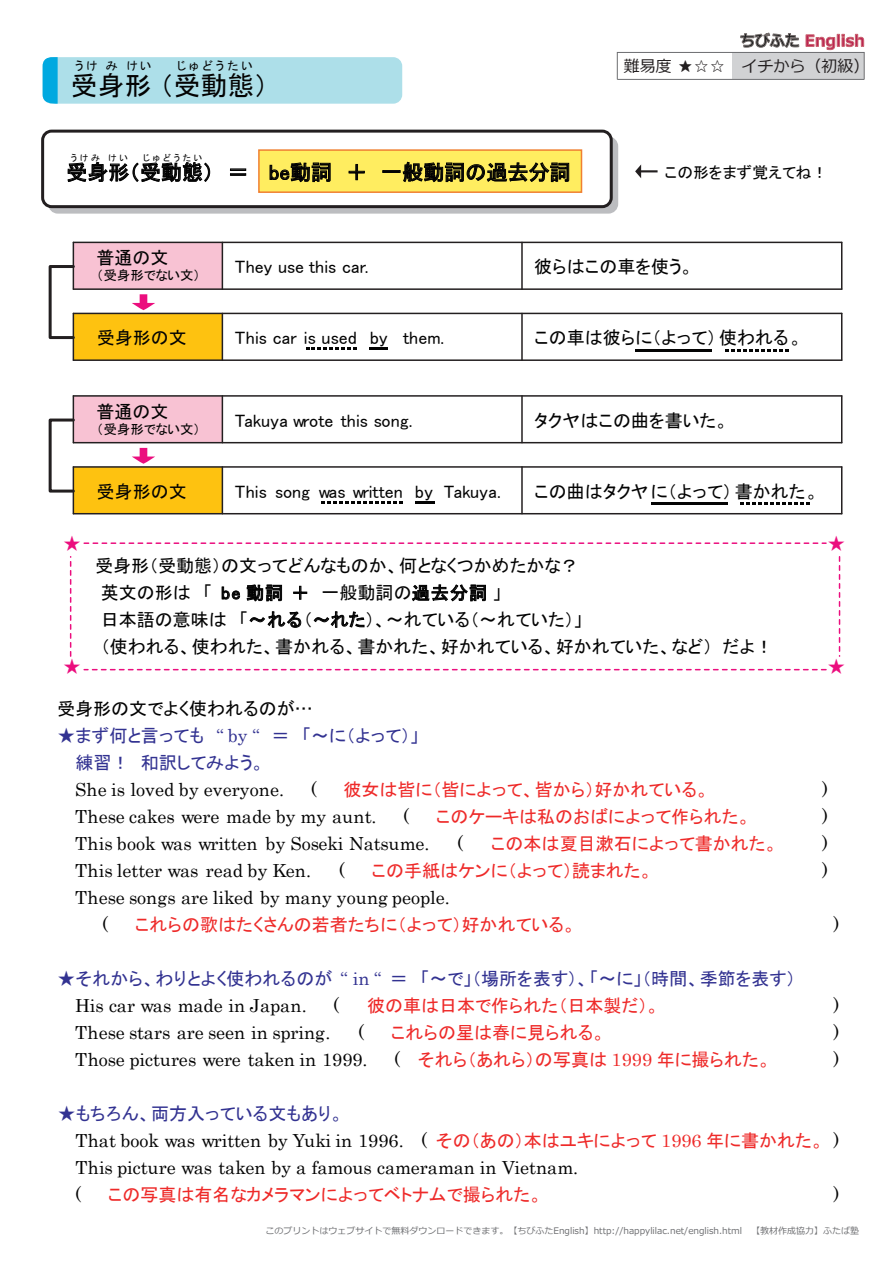
<style>
.page{position:relative;width:893px;height:1263px;background:#fff}
.page>*{position:absolute;margin:0;border:0;box-sizing:border-box;transform-origin:0 0}
.t1{font:27px "MS P Gothic";color:#030303}
.t2{font:21px "MS P Gothic";color:#030303}
.t3{font:18px/27px "Century";color:#030303}
.t4{font:18px/27px "MS P Gothic";color:#030303}
.t5{font:18px "MS P Gothic";color:#ee2a29}
.t6{font:18px/27px "MS P Gothic";color:#323291}
.t7{font:18px "MS P Gothic";color:#eb0e7e}
.t8{font:16.05px "Meiryo";color:#231f20}
.t9{font:15.75px "MS P Gothic";color:#030303}
.t10{font:13.5px "MS P Gothic";letter-spacing:-.005em;color:#030303}
.t11{font:12px "MS P Gothic";letter-spacing:.25em;color:#030303}
.t12{font:9px "Meiryo";color:#6c6d70}
.t13{font:9px "MS P Gothic";letter-spacing:.3em;color:#030303}
.s1{font-family:"Century"}
.s2{font-family:"Century";color:#030303}
.s3{font-family:"MS P Gothic";color:#ee2a29}
.s4{color:#ee2a29}
</style>
<div class="page">
<div style="left:733px;top:52px;width:131px;height:27px;background:#d1d2d4"></div>
<div style="left:617px;top:52px;width:248px;height:28px;border:1px solid #6c6d70"></div>
<svg style="left:741px;top:33px;width:58px;height:15px"></svg>
<svg style="left:806px;top:34px;width:58px;height:16px"></svg>
<div style="left:43px;top:57px;width:359px;height:47px;background:#addfe9;border-radius:9px"></div>
<svg style="left:43px;top:57px;width:15px;height:47px"></svg>
<div style="left:41px;top:130px;width:572px;height:78px;border:3px solid #231f20;border-radius:9px"></div>
<div style="left:258px;top:149px;width:324px;height:44px;background:#ffed60;border:2px solid #f08031"></div>
<svg style="left:67px;top:162px;width:143px;height:99px"></svg>
<svg style="left:230px;top:169px;width:16px;height:2px"></svg>
<div style="left:230px;top:173px;width:16px;height:3px;border:1px solid #030303"></div>
<svg style="left:269px;top:162px;width:62px;height:82px"></svg>
<svg style="left:348px;top:164px;width:17px;height:16px"></svg>
<div style="left:382px;top:170px;width:18px;height:3px;border:1px solid #030303"></div>
<svg style="left:403px;top:162px;width:166px;height:82px"></svg>
<svg style="left:635px;top:164px;width:6px;height:14px"></svg>
<hr style="left:638px;top:170px;width:20px;height:2px;background:#231f20">
<div style="left:73px;top:242px;width:149px;height:47px;background:#f8c2d3"></div>
<div style="left:73px;top:313px;width:149px;height:47px;background:#fec210"></div>
<div style="left:73px;top:396px;width:149px;height:47px;background:#f8c2d3"></div>
<div style="left:73px;top:467px;width:149px;height:47px;background:#fec210"></div>
<svg style="left:132px;top:294px;width:23px;height:16px"></svg>
<svg style="left:132px;top:448px;width:23px;height:16px"></svg>
<svg style="left:307px;top:347px;width:49px;height:3px"></svg>
<hr style="left:370px;top:347px;width:18px;height:3px;background:#030303">
<hr style="left:635px;top:349px;width:76px;height:3px;background:#030303">
<svg style="left:725px;top:349px;width:63px;height:3px"></svg>
<svg style="left:322px;top:501px;width:81px;height:3px"></svg>
<hr style="left:415px;top:501px;width:20px;height:3px;background:#030303">
<hr style="left:651px;top:502px;width:76px;height:3px;background:#030303">
<svg style="left:741px;top:502px;width:69px;height:3px"></svg>
<hr style="left:73px;top:242px;width:769px;height:1px;background:#231f20">
<hr style="left:73px;top:288px;width:769px;height:2px;background:#231f20">
<hr style="left:73px;top:242px;width:1px;height:47px;background:#231f20">
<hr style="left:222px;top:242px;width:1px;height:47px;background:#231f20">
<hr style="left:521px;top:242px;width:2px;height:47px;background:#231f20">
<hr style="left:841px;top:242px;width:1px;height:47px;background:#231f20">
<hr style="left:73px;top:313px;width:769px;height:1px;background:#231f20">
<hr style="left:73px;top:359px;width:769px;height:2px;background:#231f20">
<hr style="left:73px;top:313px;width:1px;height:47px;background:#231f20">
<hr style="left:222px;top:313px;width:1px;height:47px;background:#231f20">
<hr style="left:521px;top:313px;width:2px;height:47px;background:#231f20">
<hr style="left:841px;top:313px;width:1px;height:47px;background:#231f20">
<div style="left:49px;top:265px;width:26px;height:74px;border:3px solid #231f20"></div>
<hr style="left:73px;top:395px;width:769px;height:2px;background:#231f20">
<hr style="left:73px;top:442px;width:769px;height:1px;background:#231f20">
<hr style="left:73px;top:396px;width:1px;height:47px;background:#231f20">
<hr style="left:222px;top:396px;width:1px;height:47px;background:#231f20">
<hr style="left:521px;top:396px;width:2px;height:47px;background:#231f20">
<hr style="left:841px;top:396px;width:1px;height:47px;background:#231f20">
<hr style="left:73px;top:466px;width:769px;height:2px;background:#231f20">
<hr style="left:73px;top:513px;width:769px;height:1px;background:#231f20">
<hr style="left:73px;top:467px;width:1px;height:47px;background:#231f20">
<hr style="left:222px;top:467px;width:1px;height:47px;background:#231f20">
<hr style="left:521px;top:467px;width:2px;height:47px;background:#231f20">
<hr style="left:841px;top:467px;width:1px;height:47px;background:#231f20">
<div style="left:49px;top:418px;width:26px;height:75px;border:3px solid #231f20"></div>
<svg style="left:70px;top:557px;width:1px;height:99px"></svg>
<svg style="left:84px;top:584px;width:742px;height:86px"></svg>
<svg style="left:839px;top:557px;width:1px;height:99px"></svg>
<svg style="left:84px;top:542px;width:742px;height:2px"></svg>
<p class="t11" style="left:75px;top:60px;width:78px">うけ み けい</p>
<p class="t11" style="left:177px;top:60px;width:77px">じゅどうたい</p>
<h1 class="t1" style="left:71px;top:72px;width:199px">受身形 （受動態）</h1>
<p class="t13" style="left:71px;top:153px;width:59px">うけみ けい</p>
<p class="t13" style="left:143px;top:153px;width:61px">じゅどうたい</p>
<p class="t2" style="left:66px;top:162px;width:506px">受身形（受動態）　＝　 be動詞　＋　一般動詞の過去分詞</p>
<p class="t8" style="left:624px;top:55px;width:247px">難易度 ★☆☆　イチから（初級）</p>
<p class="t9" style="left:664px;top:165px;width:164px">この形をまず覚えてね！</p>
<p class="t4" style="left:97px;top:244px;width:73px">普通の文</p>
<p class="t10" style="left:97px;top:269px;width:105px">（受身形でない文）</p>
<p class="t4" style="left:235px;top:253px;width:135px">They use this car.</p>
<p class="t4" style="left:534px;top:253px;width:161px">彼らはこの車を使う。</p>
<p class="t4" style="left:97px;top:324px;width:91px">受身形の文</p>
<p class="t4" style="left:235px;top:324px;width:211px">This car is used by them.</p>
<p class="t4" style="left:534px;top:324px;width:270px">この車は彼らに（よって）使われる。</p>
<p class="t4" style="left:97px;top:398px;width:73px">普通の文</p>
<p class="t10" style="left:97px;top:422px;width:105px">（受身形でない文）</p>
<p class="t4" style="left:235px;top:407px;width:179px">Takuya wrote this song.</p>
<p class="t4" style="left:534px;top:407px;width:196px">タクヤはこの曲を書いた。</p>
<p class="t7" style="left:63px;top:535px;width:20px">★</p>
<p class="t7" style="left:63px;top:657px;width:20px">★</p>
<p class="t4" style="left:97px;top:478px;width:91px">受身形の文</p>
<p class="t4" style="left:235px;top:478px;width:268px">This song was written by Takuya.</p>
<p class="t4" style="left:534px;top:478px;width:286px">この曲はタクヤに（よって）書かれた。</p>
<p class="t4" style="left:101px;top:552px;width:674px;text-indent:-6px">受身形（受動態）の文ってどんなものか、何となくつかめたかな？<br>英文の形は 「 be 動詞＋ 一般動詞の過去分詞」<br>日本語の意味は 「～れる（～れた）、～れている（～れていた）」<br>（使われる、使われた、書かれる、書かれた、好かれている、好かれていた、など）だよ！</p>
<p class="t7" style="left:827px;top:535px;width:20px">★</p>
<p class="t7" style="left:827px;top:657px;width:20px">★</p>
<p class="t4" style="left:57px;top:695px;width:257px">受身形の文でよく使われるのが…</p>
<p class="t6" style="left:76px;top:722px;width:345px;text-indent:-18px">★まず何と言っても <span class="s1">“ by “</span> ＝ 「～に（よって）」練習！ 和訳してみよう。</p>
<p class="t3" style="left:75px;top:774px;width:210px">She is loved by everyone.</p>
<p class="t3" style="left:311px;top:774px;width:8px">(</p>
<p class="t5" style="left:343px;top:780px;width:367px">彼女は皆に（皆によって、皆から）好かれている。</p>
<p class="t3" style="left:822px;top:774px;width:8px">)</p>
<p class="t3" style="left:75px;top:801px;width:303px">These cakes were made by my aunt.</p>
<p class="t3" style="left:403px;top:801px;width:8px">(</p>
<p class="t5" style="left:436px;top:807px;width:316px">このケーキは私のおばによって作られた。</p>
<p class="t3" style="left:822px;top:801px;width:8px">)</p>
<p class="t3" style="left:75px;top:828px;width:356px">This book was written by Soseki Natsume.</p>
<p class="t3" style="left:457px;top:828px;width:8px">(</p>
<p class="t5" style="left:491px;top:834px;width:288px">この本は夏目漱石によって書かれた。</p>
<p class="t3" style="left:822px;top:828px;width:8px">)</p>
<p class="t3" style="left:75px;top:855px;width:237px">This letter was read by Ken.</p>
<p class="t3" style="left:339px;top:855px;width:8px">(</p>
<p class="t5" style="left:371px;top:861px;width:283px">この手紙はケンに（よって）読まれた。</p>
<p class="t3" style="left:822px;top:855px;width:8px">)</p>
<p class="t3" style="left:102px;top:882px;width:349px;text-indent:-27px">These songs are liked by many young people. (</p>
<p class="t5" style="left:135px;top:915px;width:443px">これらの歌はたくさんの若者たちに（よって）好かれている。</p>
<p class="t3" style="left:833px;top:909px;width:8px">)</p>
<p class="t6" style="left:58px;top:965px;width:739px">★それから、わりとよく使われるのが <span class="s1">“ in “</span> ＝ 「～で」（場所を表す）、「～に」（時間、季節を表す）</p>
<p class="t3" style="left:75px;top:990px;width:233px">His car was made in Japan.</p>
<p class="t3" style="left:333px;top:990px;width:8px">(</p>
<p class="t5" style="left:367px;top:996px;width:294px">彼の車は日本で作られた（日本製だ）。</p>
<p class="t3" style="left:833px;top:990px;width:8px">)</p>
<p class="t3" style="left:75px;top:1017px;width:257px">These stars are seen in spring.</p>
<p class="t3" style="left:358px;top:1017px;width:8px">(</p>
<p class="t5" style="left:391px;top:1023px;width:216px">これらの星は春に見られる。</p>
<p class="t3" style="left:833px;top:1017px;width:8px">)</p>
<p class="t3" style="left:75px;top:1044px;width:294px">Those pictures were taken in 1999.</p>
<p class="t5" style="left:394px;top:1050px;width:378px"><span class="s2">(</span> それら（あれら）の写真は <span class="s1">1999</span> 年に撮られた。</p>
<p class="t3" style="left:833px;top:1044px;width:8px">)</p>
<p class="t6" style="left:58px;top:1099px;width:287px">★もちろん、両方入っている文もあり。</p>
<p class="t3" style="left:75px;top:1125px;width:766px">That book was written by Yuki in 1996. ( <span class="s3">その（あの）本はユキによって</span> <span class="s4">1996</span> <span class="s3">年に書かれた。</span> )<br>This picture was taken by a famous cameraman in Vietnam.<br>(</p>
<p class="t5" style="left:108px;top:1185px;width:436px">この写真は有名なカメラマンによってベトナムで撮られた。</p>
<p class="t3" style="left:833px;top:1179px;width:8px">)</p>
<p class="t12" style="left:265px;top:1224px;width:595px">このプリントはウェブサイトで無料ダウンロードできます。【ちびふたEnglish】http://happylilac.net/english.html　【教材作成協力】ふたば塾</p>
</div>
